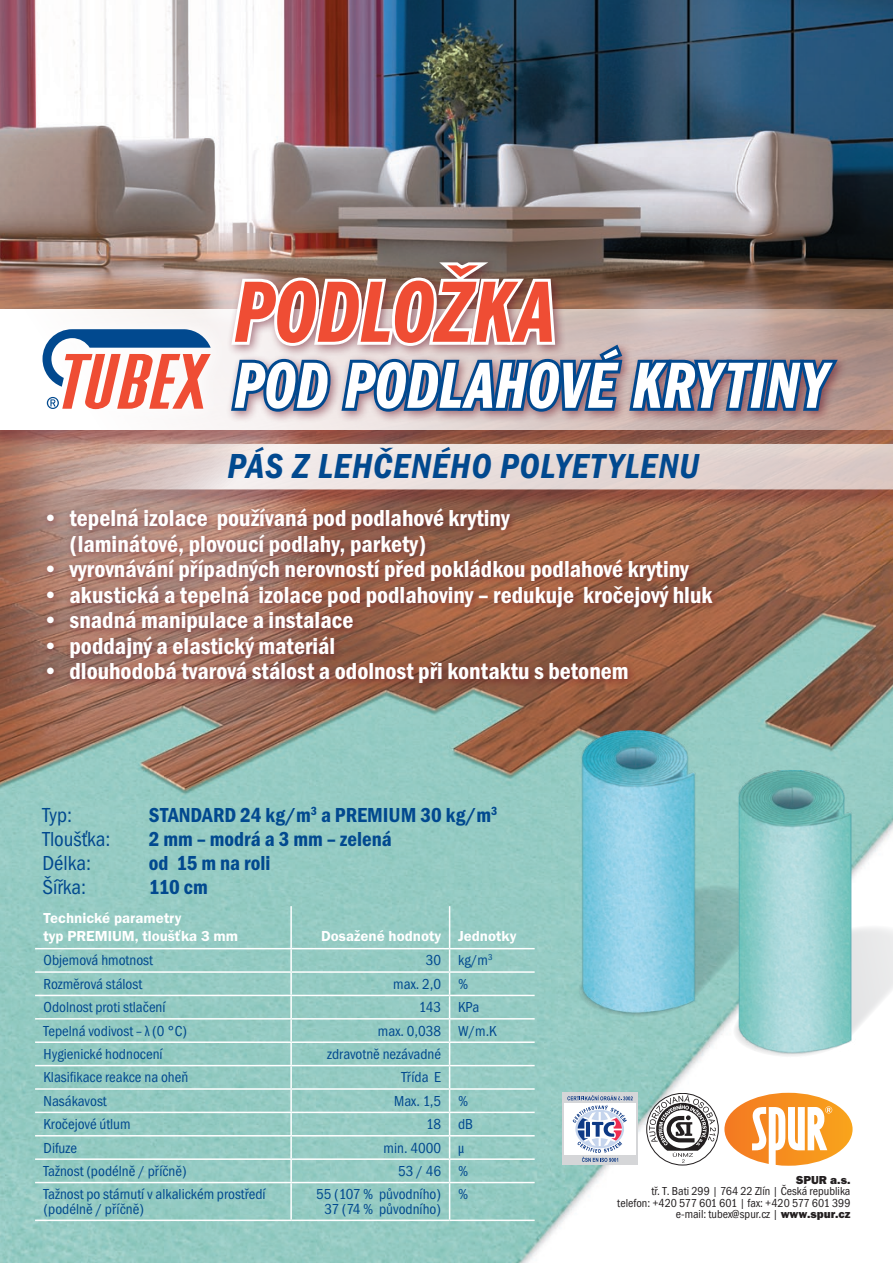
<style>
.page{position:relative;width:893px;height:1263px;background:#fff}
.page>*{position:absolute;margin:0;border:0;box-sizing:border-box;transform-origin:0 0}
.t1{font:italic 600 extra-condensed 90px "Franklin Gothic Itc TCE";color:#ef4d34}
.t2{font:italic 600 extra-condensed 67.5px "Franklin Gothic Itc TCE";color:#fff}
.t3{font:italic 600 condensed 36px "Franklin Gothic Itc TCE";letter-spacing:.025em;color:#01498f}
.t4{font:600 condensed 24px/25.5px "Franklin Gothic Itc TCE";color:#fff}
.t5{font:600 condensed 21px "Franklin Gothic Itc TCE";color:#01498f}
.t6{font:condensed 21px "Franklin Gothic Itc TCE";color:#01498f}
.t7{font:condensed 15px/15px "Franklin Gothic Itc TCE";color:#01498f}
.t8{font:600 15px/18px "Franklin Gothic Itc TCE";color:#fff}
.t9{font:condensed 12px/11.4px "Franklin Gothic Itc TCE";color:#231f20;text-align:right}
.t10{font:800 12px "Franklin Gothic Itc TCE";color:#231f20}
.s1{font-family:"Myriad Pro"}
.s2{font-weight:800;font-stretch:normal}
</style>
<div class="page">
<img style="left:0;top:0;width:893px;height:1263px">
<div style="left:0;top:309px;width:893px;height:120px;background:#fff"></div>
<div style="left:21px;top:308px;width:226px;height:138px;background:#fff"></div>
<hr style="left:35px;top:948px;width:256px;height:1px;background:#fff">
<hr style="left:35px;top:971px;width:256px;height:2px;background:#fff">
<hr style="left:35px;top:995px;width:256px;height:1px;background:#fff">
<hr style="left:35px;top:1018px;width:256px;height:1px;background:#fff">
<hr style="left:35px;top:1041px;width:256px;height:2px;background:#fff">
<hr style="left:35px;top:1065px;width:256px;height:1px;background:#fff">
<hr style="left:35px;top:1088px;width:256px;height:2px;background:#fff">
<hr style="left:35px;top:1112px;width:256px;height:1px;background:#fff">
<hr style="left:35px;top:1135px;width:256px;height:1px;background:#fff">
<hr style="left:35px;top:1158px;width:256px;height:2px;background:#fff">
<hr style="left:35px;top:1182px;width:256px;height:1px;background:#fff">
<hr style="left:291px;top:1182px;width:159px;height:1px;background:#fff">
<hr style="left:290px;top:1183px;width:2px;height:36px;background:#fff">
<hr style="left:450px;top:1182px;width:85px;height:1px;background:#fff">
<hr style="left:449px;top:1183px;width:1px;height:36px;background:#fff">
<hr style="left:35px;top:1219px;width:256px;height:2px;background:#fff">
<hr style="left:291px;top:1219px;width:159px;height:2px;background:#fff">
<hr style="left:450px;top:1219px;width:85px;height:2px;background:#fff">
<img style="left:43px;top:213px;width:850px;height:969px">
<h1 class="t1" style="left:234px;top:262px;width:323px">PODLOŽKA</h1>
<h2 class="t2" style="left:234px;top:348px;width:596px">POD PODLAHOVÉ KRYTINY</h2>
<h3 class="t3" style="left:227px;top:446px;width:473px">PÁS Z LEHČENÉHO POLYETYLENU</h3>
<h3 class="t4" style="left:70px;top:506px;width:442px;text-indent:-27px">• tepelná izolace používaná pod podlahové krytiny (laminátové, plovoucí podlahy, parkety)</h3>
<h3 class="t4" style="left:43px;top:557px;width:648px">• vyrovnávání případných nerovností před pokládkou podlahové krytiny</h3>
<h3 class="t4" style="left:43px;top:582px;width:671px">• akustická a tepelná izolace pod podlahoviny – redukuje kročejový hluk</h3>
<h3 class="t4" style="left:43px;top:607px;width:312px">• snadná manipulace a instalace</h3>
<h3 class="t4" style="left:43px;top:633px;width:294px">• poddajný a elastický materiál</h3>
<h3 class="t4" style="left:43px;top:658px;width:588px">• dlouhodobá tvarová stálost a odolnost při kontaktu s betonem</h3>
<h3 class="t6" style="left:43px;top:803px;width:31px">Typ:</h3>
<h3 class="t5" style="left:149px;top:803px;width:350px">STANDARD 24 kg/m<sup>3</sup> a PREMIUM 30 kg/m<sup>3</sup></h3>
<h3 class="t6" style="left:43px;top:827px;width:70px">Tloušťka:</h3>
<h3 class="t5" style="left:149px;top:827px;width:244px">2 mm – modrá a 3 mm – zelená</h3>
<h3 class="t6" style="left:43px;top:851px;width:50px">Délka:</h3>
<h3 class="t5" style="left:149px;top:851px;width:123px">od 15 m na roli</h3>
<h3 class="t6" style="left:43px;top:875px;width:45px">Šířka:</h3>
<h3 class="t5" style="left:149px;top:875px;width:61px">110 cm</h3>
<p class="t8" style="left:44px;top:909px;width:196px">Technické parametry<br>typ PREMIUM, tloušťka 3 mm</p>
<p class="t8" style="left:321px;top:927px;width:197px">Dosažené hodnoty Jednotky</p>
<p class="t7" style="left:44px;top:953px;width:111px">Objemová hmotnost</p>
<p class="t7" style="left:426px;top:953px;width:68px">30 kg/m<sup>3</sup></p>
<p class="t7" style="left:44px;top:977px;width:100px">Rozměrová stálost</p>
<p class="t7" style="left:393px;top:977px;width:76px">max. 2,0 %</p>
<p class="t7" style="left:44px;top:1000px;width:124px">Odolnost proti stlačení</p>
<p class="t7" style="left:419px;top:1000px;width:62px">143 KPa</p>
<p class="t7" style="left:44px;top:1024px;width:145px">Tepelná vodivost – <span class="s1">λ</span> (0 °C)</p>
<p class="t7" style="left:378px;top:1023px;width:120px">max. 0,038 W/m.K</p>
<p class="t7" style="left:44px;top:1047px;width:121px">Hygienické hodnocení</p>
<p class="t7" style="left:327px;top:1047px;width:115px">zdravotně nezávadné</p>
<p class="t7" style="left:44px;top:1070px;width:146px">Klasifikace reakce na oheň</p>
<p class="t7" style="left:402px;top:1070px;width:41px">Třída E</p>
<p class="t7" style="left:44px;top:1094px;width:65px">Nasákavost</p>
<p class="t7" style="left:394px;top:1094px;width:76px">Max. 1,5 %</p>
<p class="t7" style="left:44px;top:1117px;width:89px">Kročejové útlum</p>
<p class="t7" style="left:426px;top:1117px;width:48px">18 dB</p>
<p class="t7" style="left:44px;top:1140px;width:35px">Difuze</p>
<p class="t7" style="left:384px;top:1140px;width:82px">min. 4000 <span class="s1">μ</span></p>
<p class="t7" style="left:44px;top:1164px;width:145px">Tažnost (podélně / příčně)</p>
<p class="t7" style="left:398px;top:1164px;width:72px">53 / 46 %</p>
<p class="t7" style="left:44px;top:1187px;width:223px">Tažnost po stárnutí v alkalickém prostředí (podélně / příčně)</p>
<p class="t7" style="left:316px;top:1187px;width:126px;text-align:center">55 (107 % původního)<br>37 (74 % původního)</p>
<p class="t7" style="left:458px;top:1187px;width:12px">%</p>
<p class="t10" style="left:796px;top:1173px;width:56px">SPUR a.s.</p>
<p class="t9" style="left:617px;top:1186px;width:235px">tř. T. Bati 299 | 764 22 Zlín | Česká republika telefon: +420 577 601 601 | fax: +420 577 601 399 e-mail: tubex@spur.cz | <span class="s2">www.spur.cz</span></p>
</div>
